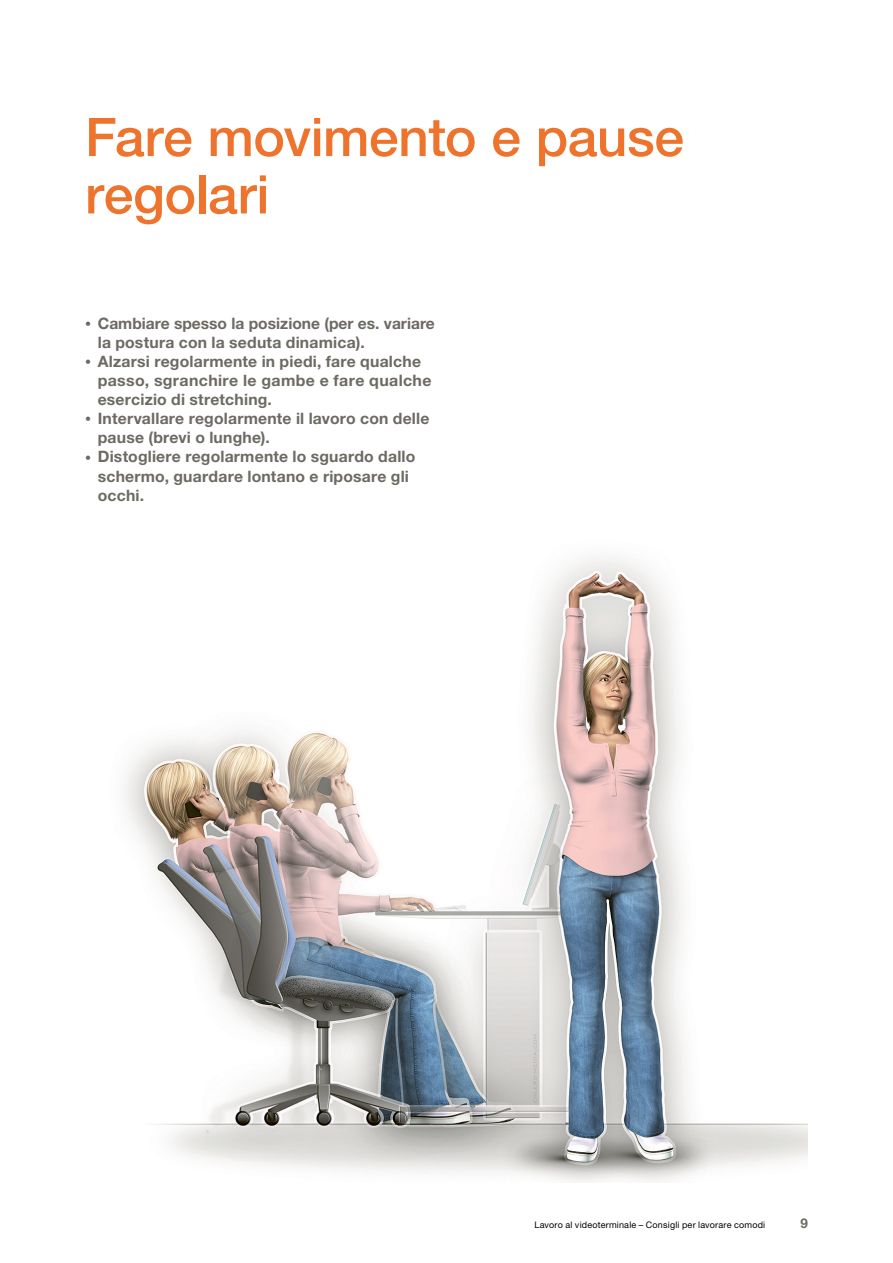
<style>
.page{position:relative;width:893px;height:1263px;background:#fff}
.page>*{position:absolute;margin:0;border:0;box-sizing:border-box;transform-origin:0 0}
.t1{font:500 53.25px/57.4px "Helvetica Neue LT Std";letter-spacing:-.01em;color:#ee742d}
.t2{font:700 15.75px/19.2px "Helvetica Neue LT Std";letter-spacing:.015em;color:#6d6a63}
.t3{font:700 13.5px "Helvetica Neue LT Std";color:#6d6a63}
.t4{font:9px "Helvetica Neue LT Std";letter-spacing:.025em;color:#000}
.s1{font-weight:400;font-size:12px}
</style>
<div class="page">
<img style="left:123px;top:555px;width:685px;height:627px">
<h1 class="t1" style="left:85px;top:108px;width:600px">Fare movimento e pause regolari</h1>
<p class="t2" style="left:98px;top:313px;width:338px;text-indent:-13px"><span class="s1">•</span> Cambiare spesso la posizione (per es. variare la postura con la seduta dinamica).</p>
<p class="t2" style="left:98px;top:351px;width:335px;text-indent:-13px"><span class="s1">•</span> Alzarsi regolarmente in piedi, fare qualche passo, sgranchire le gambe e fare qualche esercizio di stretching.</p>
<p class="t2" style="left:98px;top:409px;width:333px;text-indent:-13px"><span class="s1">•</span> Intervallare regolarmente il lavoro con delle pause (brevi o lunghe).</p>
<p class="t2" style="left:98px;top:447px;width:319px;text-indent:-13px"><span class="s1">•</span> Distogliere regolarmente lo sguardo dallo schermo, guardare lontano e riposare gli occhi.</p>
<p class="t4" style="left:534px;top:1219px;width:232px">Lavoro al videoterminale – Consigli per lavorare comodi</p>
<p class="t3" style="left:800px;top:1215px;width:9px">9</p>
</div>
